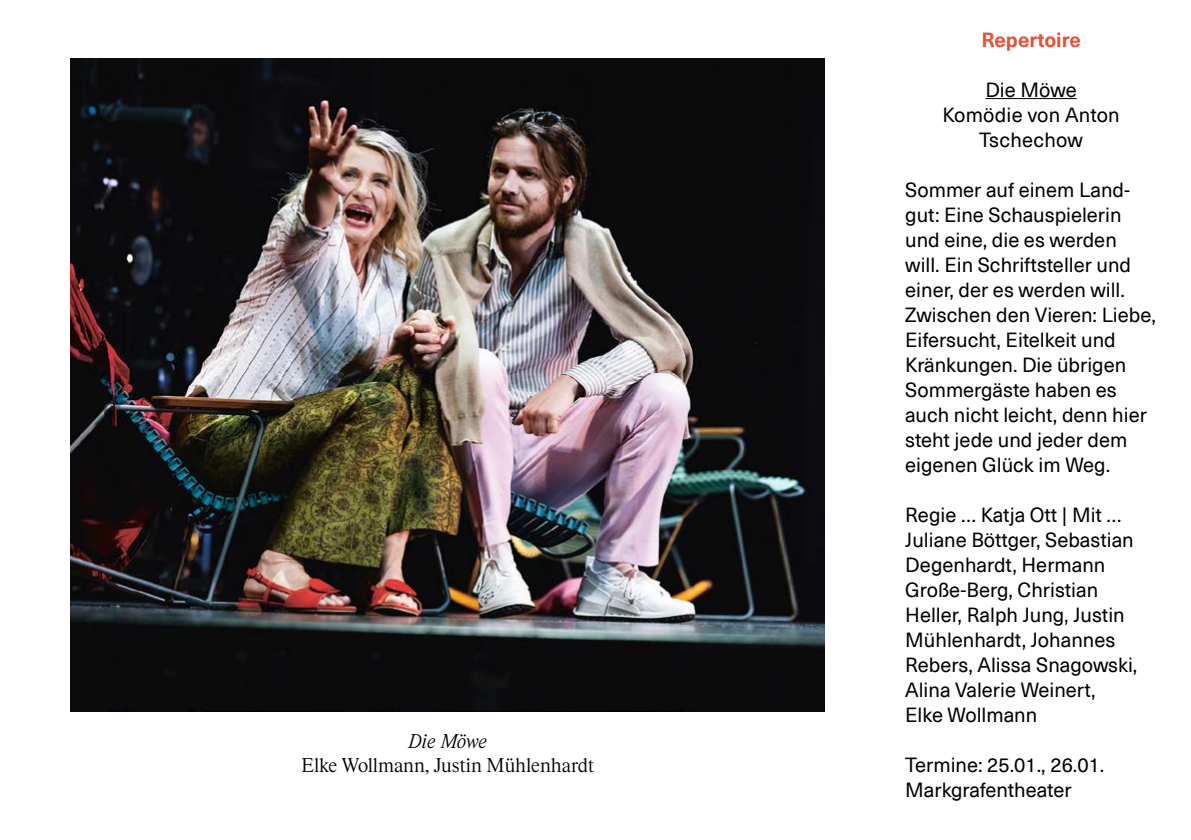
<style>
.page{position:relative;width:1191px;height:840px;background:#fff}
.page>*{position:absolute;margin:0;border:0;box-sizing:border-box;transform-origin:0 0}
.t1{font:20px/25px "Neue Haas Unica Pro";color:#000}
.t2{font:700 20px "Neue Haas Unica Pro";color:#e65036}
.t3{font:19px "Rhymes Light Text";color:#000}
.t4{font:italic 19px "Rhymes Regular Text";letter-spacing:-.005em;color:#000}
</style>
<div class="page">
<img style="left:71px;top:59px;width:753px;height:651px">
<hr style="left:985px;top:98px;width:91px;height:1px;background:#000">
<p class="t4" style="left:408px;top:730px;width:80px">Die Möwe</p>
<p class="t3" style="left:301px;top:754px;width:294px">Elke Wollmann, Justin Mühlenhardt</p>
<p class="t2" style="left:981px;top:27px;width:101px">Repertoire</p>
<p class="t1" style="left:942px;top:77px;width:179px;text-align:center">Die Möwe<br>Komödie von Anton<br>Tschechow</p>
<p class="t1" style="left:905px;top:177px;width:252px">Sommer auf einem Land&shy;gut: Eine Schauspielerin und eine, die es werden will. Ein Schriftsteller und einer, der es werden will.<br>Zwischen den Vieren: Liebe,<br>Eifersucht, Eitelkeit und<br>Kränkungen. Die übrigen<br>Sommergäste haben es auch nicht leicht, denn hier steht jede und jeder dem eigenen Glück im Weg.</p>
<p class="t1" style="left:905px;top:502px;width:234px">Regie … Katja Ott | Mit …<br>Juliane Böttger, Sebastian<br>Degenhardt, Hermann<br>Große-Berg, Christian<br>Heller, Ralph Jung, Justin<br>Mühlenhardt, Johannes<br>Rebers, Alissa Snagowski,<br>Alina Valerie Weinert,<br>Elke Wollmann</p>
<p class="t1" style="left:905px;top:752px;width:201px">Termine: 25.01., 26.01.<br>Markgrafentheater</p>
</div>
